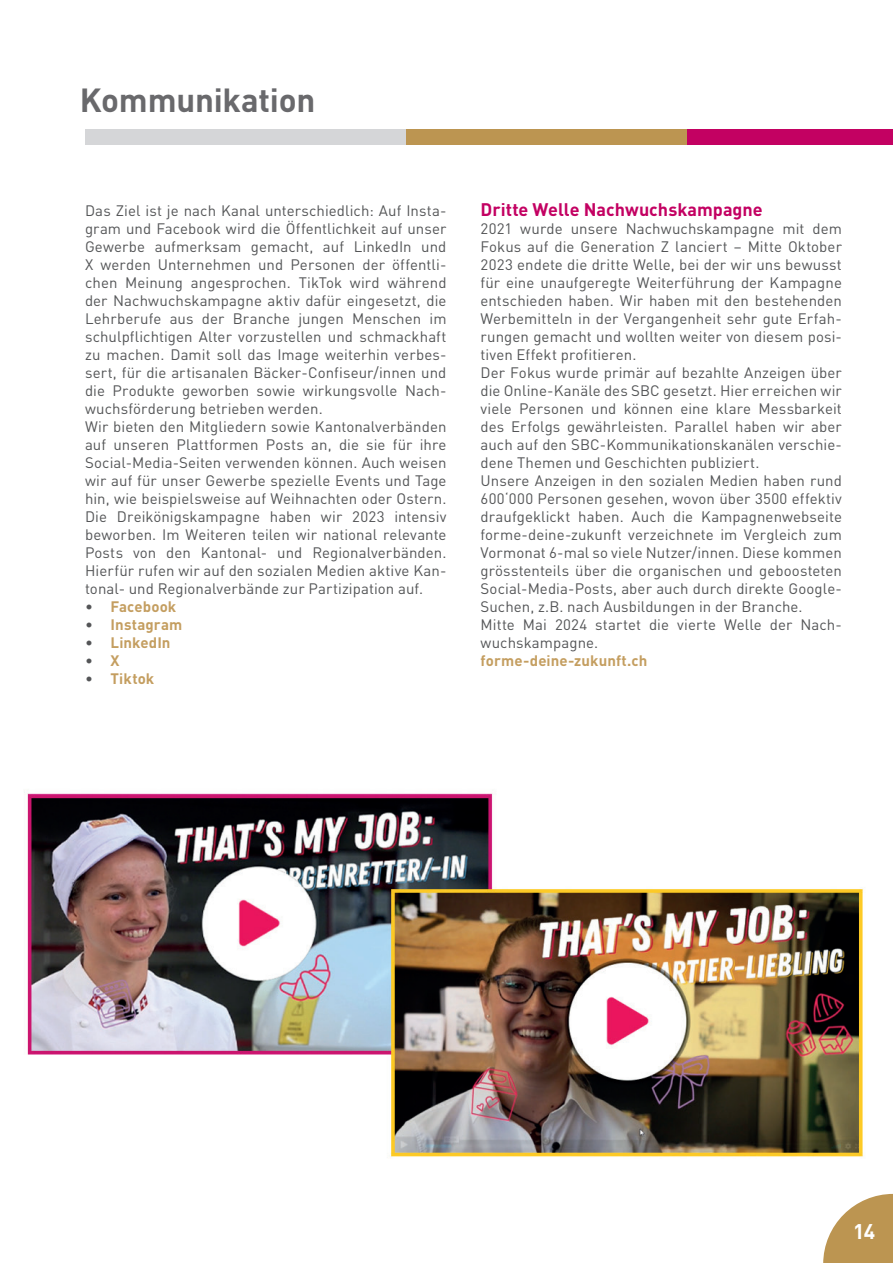
<style>
.page{position:relative;width:893px;height:1263px;background:#fff}
.page>*{position:absolute;margin:0;border:0;box-sizing:border-box;transform-origin:0 0}
.t1{font:700 33px "DINOT";letter-spacing:-.005em;color:#69696c}
.t2{font:700 21px "DINOT";color:#fff}
.t3{font:700 18px "DINOT";color:#c30162}
.t4{font:15px/18px "DINOT";letter-spacing:.005em;color:#545557}
.t5{font:700 15px "DINOT";letter-spacing:.01em;color:#c49e60}
.s1{font-weight:400;color:#545557}
.s2{font-weight:700;color:#c49e60}
</style>
<div class="page">
<div style="left:85px;top:129px;width:331px;height:16px;background:#d5d6d8"></div>
<div style="left:687px;top:129px;width:206px;height:16px;background:#c30162"></div>
<div style="left:406px;top:129px;width:281px;height:16px;background:#bc9551"></div>
<img style="left:24px;top:790px;width:839px;height:367px">
<svg style="left:823px;top:1194px;width:70px;height:69px"></svg>
<h1 class="t1" style="left:80px;top:79px;width:237px">Kommunikation</h1>
<p class="t4" style="left:85px;top:201px;width:363px">Das Ziel ist je nach Kanal unterschiedlich: Auf Insta&shy;gram und Facebook wird die Öffentlichkeit auf unser Gewerbe aufmerksam gemacht, auf LinkedIn und X werden Unternehmen und Personen der öffentli&shy;chen Meinung angesprochen. TikTok wird während der Nachwuchskampagne aktiv dafür eingesetzt, die Lehrberufe aus der Branche jungen Menschen im schulpflichtigen Alter vorzustellen und schmackhaft zu machen. Damit soll das Image weiterhin verbes&shy;sert, für die artisanalen Bäcker-Confiseur/innen und die Produkte geworben sowie wirkungsvolle Nach&shy;wuchsförderung betrieben werden.<br>Wir bieten den Mitgliedern sowie Kantonalverbänden auf unseren Plattformen Posts an, die sie für ihre Social-Media-Seiten verwenden können. Auch weisen wir auf für unser Gewerbe spezielle Events und Tage hin, wie beispielsweise auf Weihnachten oder Ostern.<br>Die Dreikönigskampagne haben wir 2023 intensiv beworben. Im Weiteren teilen wir national relevante Posts von den Kantonal- und Regionalverbänden.<br>Hierfür rufen wir auf den sozialen Medien aktive Kan&shy;tonal- und Regionalverbände zur Partizipation auf.</p>
<p class="t5" style="left:85px;top:597px;width:93px"><span class="s1">•</span> Facebook</p>
<p class="t5" style="left:85px;top:615px;width:99px"><span class="s1">•</span> Instagram</p>
<p class="t5" style="left:85px;top:633px;width:87px"><span class="s1">•</span> LinkedIn</p>
<p class="t4" style="left:85px;top:651px;width:36px">• <span class="s2">X</span></p>
<p class="t5" style="left:85px;top:669px;width:71px"><span class="s1">•</span> Tiktok</p>
<p class="t3" style="left:480px;top:198px;width:284px">Dritte Welle Nachwuchskampagne</p>
<p class="t4" style="left:480px;top:219px;width:363px">2021 wurde unsere Nachwuchskampagne mit dem Fokus auf die Generation Z lanciert – Mitte Oktober 2023 endete die dritte Welle, bei der wir uns bewusst für eine unaufgeregte Weiterführung der Kampagne entschieden haben. Wir haben mit den bestehenden Werbemitteln in der Vergangenheit sehr gute Erfah&shy;rungen gemacht und wollten weiter von diesem posi&shy;tiven Effekt profitieren.<br>Der Fokus wurde primär auf bezahlte Anzeigen über die Online-Kanäle des SBC gesetzt. Hier erreichen wir viele Personen und können eine klare Messbarkeit des Erfolgs gewährleisten. Parallel haben wir aber auch auf den SBC-Kommunikationskanälen verschie&shy;dene Themen und Geschichten publiziert.<br>Unsere Anzeigen in den sozialen Medien haben rund 600‘000 Personen gesehen, wovon über 3500 effektiv draufgeklickt haben. Auch die Kampagnenwebseite forme-deine-zukunft verzeichnete im Vergleich zum Vormonat 6-mal so viele Nutzer/innen. Diese kommen grösstenteils über die organischen und geboosteten Social-Media-Posts, aber auch durch direkte Google-Suchen, z.B. nach Ausbildungen in der Branche.<br>Mitte Mai 2024 startet die vierte Welle der Nach&shy;wuchskampagne.</p>
<p class="t5" style="left:480px;top:651px;width:168px">forme-deine-zukunft.ch</p>
<h2 class="t2" style="left:853px;top:1217px;width:23px">14</h2>
</div>
